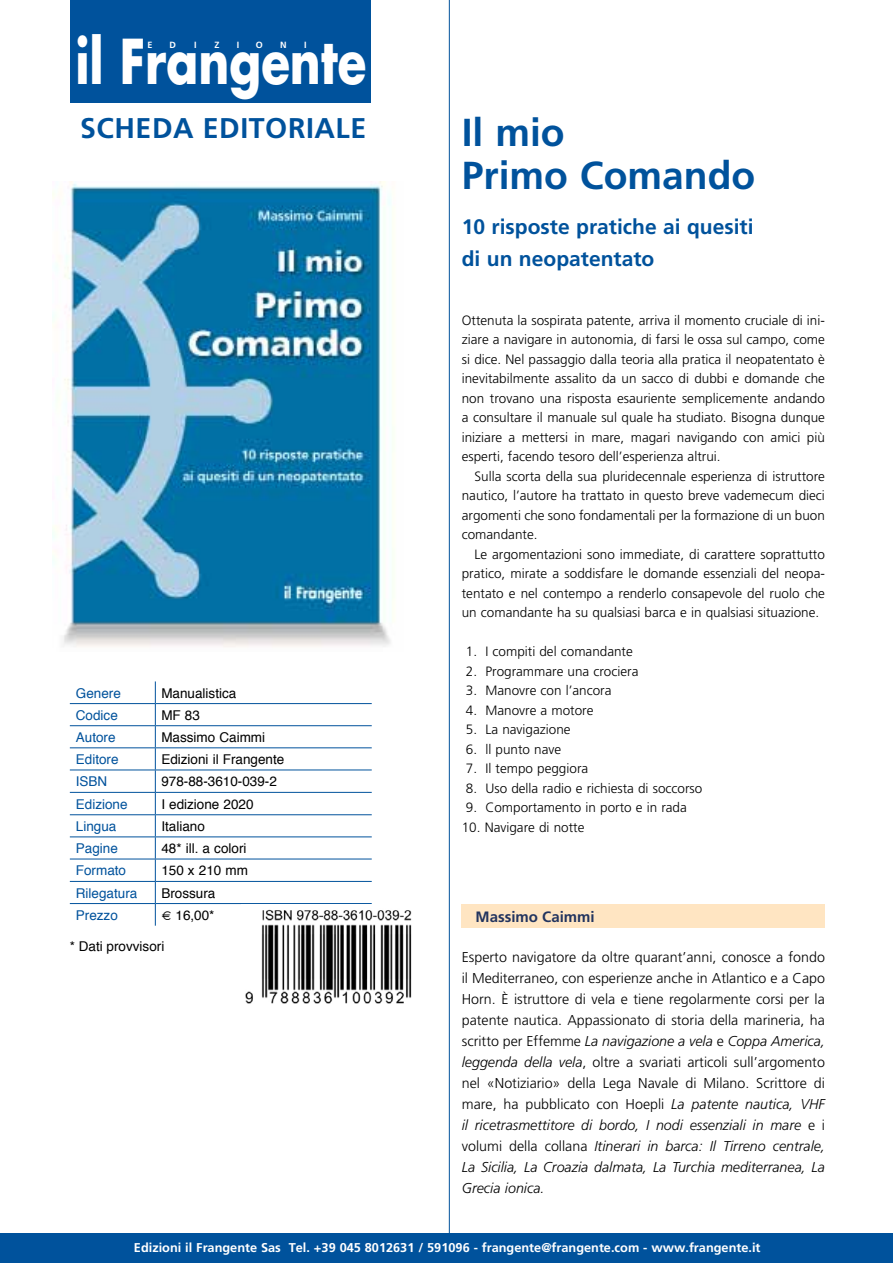
<style>
.page{position:relative;width:893px;height:1263px;background:#fff}
.page>*{position:absolute;margin:0;border:0;box-sizing:border-box;transform-origin:0 0}
.t1{font:700 60.15px "Futura Std";color:#fff;scale:.78 1}
.t2{font:700 39px/43.5px "Frutiger LT Std";color:#00529c}
.t3{font:700 28.5px "Frutiger LT Std";letter-spacing:.02em;color:#00529c}
.t4{font:700 21px/31.5px "Frutiger LT Std";color:#00529c}
.t5{font:700 15px "Frutiger LT Std";color:#22345f}
.t6{font:300 14.25px/21px "Frutiger LT Std";color:#000;text-align:justify}
.t7{font:300 13.5px/19.5px "Frutiger LT Std";color:#000;text-align:justify}
.t8{font:13.5px "Helvetica";color:#000}
.t9{font:13.5px "Helvetica";color:#00529c}
.t10{font:700 12.75px "Frutiger LT Std";color:#fff}
.t11{font:700 9px "Frutiger LT Std";color:#fff}
.s1{font-style:italic}
</style>
<div class="page">
<div style="left:71px;top:0;width:300px;height:102px;background:#00529c"></div>
<div style="left:0;top:1234px;width:893px;height:29px;background:#00529c"></div>
<hr style="left:70px;top:725px;width:85px;height:1px;background:#00529c">
<hr style="left:155px;top:725px;width:217px;height:1px;background:#00529c">
<hr style="left:70px;top:747px;width:85px;height:1px;background:#00529c">
<hr style="left:155px;top:747px;width:217px;height:1px;background:#00529c">
<hr style="left:70px;top:770px;width:85px;height:1px;background:#00529c">
<hr style="left:155px;top:770px;width:217px;height:1px;background:#00529c">
<hr style="left:70px;top:792px;width:85px;height:1px;background:#00529c">
<hr style="left:155px;top:792px;width:217px;height:1px;background:#00529c">
<hr style="left:70px;top:814px;width:85px;height:1px;background:#00529c">
<hr style="left:155px;top:814px;width:217px;height:1px;background:#00529c">
<hr style="left:70px;top:836px;width:85px;height:1px;background:#00529c">
<hr style="left:155px;top:836px;width:217px;height:1px;background:#00529c">
<hr style="left:70px;top:859px;width:85px;height:1px;background:#00529c">
<hr style="left:155px;top:859px;width:217px;height:1px;background:#00529c">
<hr style="left:70px;top:881px;width:85px;height:1px;background:#00529c">
<hr style="left:155px;top:881px;width:217px;height:1px;background:#00529c">
<hr style="left:70px;top:903px;width:85px;height:1px;background:#00529c">
<hr style="left:155px;top:903px;width:217px;height:1px;background:#00529c">
<svg style="left:155px;top:681px;width:1px;height:245px"></svg>
<hr style="left:70px;top:703px;width:85px;height:1px;background:#00529c">
<hr style="left:155px;top:703px;width:217px;height:1px;background:#00529c">
<hr style="left:449px;top:0;width:1px;height:1234px;background:#00529c">
<img style="left:245px;top:909px;width:167px;height:94px">
<img style="left:52px;top:182px;width:339px;height:465px">
<div style="left:462px;top:904px;width:363px;height:24px;background:#ffe5c2"></div>
<h1 class="t1" style="left:75px;top:21px;width:375px">il Frangente</h1>
<p class="t11" style="left:148px;top:39px;width:7px">E</p>
<p class="t11" style="left:170px;top:39px;width:8px">D</p>
<p class="t11" style="left:194px;top:39px;width:4px">I</p>
<p class="t11" style="left:214px;top:39px;width:7px">Z</p>
<p class="t11" style="left:237px;top:39px;width:4px">I</p>
<p class="t11" style="left:256px;top:39px;width:9px">O</p>
<p class="t11" style="left:280px;top:39px;width:8px">N</p>
<p class="t11" style="left:304px;top:39px;width:4px">I</p>
<h3 class="t3" style="left:80px;top:111px;width:288px">SCHEDA EDITORIALE</h3>
<p class="t9" style="left:76px;top:681px;width:47px">Genere</p>
<p class="t8" style="left:161px;top:681px;width:77px">Manualistica</p>
<p class="t9" style="left:76px;top:703px;width:44px">Codice</p>
<p class="t8" style="left:161px;top:703px;width:40px">MF 83</p>
<p class="t9" style="left:76px;top:725px;width:41px">Autore</p>
<p class="t8" style="left:161px;top:725px;width:105px">Massimo Caimmi</p>
<p class="t9" style="left:76px;top:748px;width:44px">Editore</p>
<p class="t8" style="left:161px;top:748px;width:125px">Edizioni il Frangente</p>
<p class="t9" style="left:76px;top:770px;width:33px">ISBN</p>
<p class="t8" style="left:161px;top:770px;width:117px">978-88-3610-039-2</p>
<p class="t9" style="left:76px;top:792px;width:53px">Edizione</p>
<p class="t8" style="left:161px;top:792px;width:94px">I edizione 2020</p>
<p class="t9" style="left:76px;top:815px;width:42px">Lingua</p>
<p class="t8" style="left:161px;top:815px;width:45px">Italiano</p>
<p class="t9" style="left:76px;top:837px;width:44px">Pagine</p>
<p class="t8" style="left:161px;top:837px;width:87px">48* ill. a colori</p>
<p class="t9" style="left:76px;top:859px;width:52px">Formato</p>
<p class="t8" style="left:161px;top:859px;width:88px">150 x 210 mm</p>
<p class="t9" style="left:76px;top:881px;width:63px">Rilegatura</p>
<p class="t8" style="left:161px;top:881px;width:56px">Brossura</p>
<p class="t9" style="left:76px;top:903px;width:44px">Prezzo</p>
<p class="t8" style="left:161px;top:903px;width:55px">€ 16,00*</p>
<p class="t8" style="left:70px;top:934px;width:96px">* Dati provvisori</p>
<h2 class="t2" style="left:462px;top:111px;width:295px">Il mio<br>Primo Comando</h2>
<h3 class="t4" style="left:462px;top:211px;width:293px">10 risposte pratiche ai quesiti di un neopatentato</h3>
<p class="t7" style="left:462px;top:311px;width:365px">Ottenuta la sospirata patente, arriva il momento cruciale di ini&shy;ziare a navigare in autonomia, di farsi le ossa sul campo, come si dice. Nel passaggio dalla teoria alla pratica il neopatentato è inevitabilmente assalito da un sacco di dubbi e domande che non trovano una risposta esauriente semplicemente andando a consultare il manuale sul quale ha studiato. Bisogna dunque iniziare a mettersi in mare, magari navigando con amici più esperti, facendo tesoro dell’esperienza altrui.</p>
<p class="t7" style="left:462px;top:467px;width:365px;text-indent:13px">Sulla scorta della sua pluridecennale esperienza di istruttore nautico, l’autore ha trattato in questo breve vademecum dieci argomenti che sono fondamentali per la formazione di un buon comandante.</p>
<p class="t7" style="left:462px;top:544px;width:365px;text-indent:13px">Le argomentazioni sono immediate, di carattere soprattutto pratico, mirate a soddisfare le domande essenziali del neopa&shy;tentato e nel contempo a renderlo consapevole del ruolo che un comandante ha su qualsiasi barca e in qualsiasi situazione.</p>
<p class="t7" style="left:466px;top:642px;width:168px">1. I compiti del comandante</p>
<p class="t7" style="left:466px;top:661px;width:174px">2. Programmare una crociera</p>
<p class="t7" style="left:466px;top:681px;width:147px">3. Manovre con l’ancora</p>
<p class="t7" style="left:466px;top:700px;width:129px">4. Manovre a motore</p>
<p class="t7" style="left:466px;top:720px;width:106px">5. La navigazione</p>
<p class="t7" style="left:466px;top:739px;width:97px">6. ll punto nave</p>
<p class="t7" style="left:466px;top:759px;width:124px">7. Il tempo peggiora</p>
<p class="t7" style="left:466px;top:778px;width:238px">8. Uso della radio e richiesta di soccorso</p>
<p class="t7" style="left:466px;top:798px;width:222px">9. Comportamento in porto e in rada</p>
<p class="t7" style="left:462px;top:817px;width:124px">10. Navigare di notte</p>
<p class="t5" style="left:476px;top:908px;width:121px">Massimo Caimmi</p>
<p class="t6" style="left:462px;top:947px;width:365px">Esperto navigatore da oltre quarant’anni, conosce a fondo il Mediterraneo, con esperienze anche in Atlantico e a Capo Horn. È istruttore di vela e tiene regolarmente corsi per la patente nautica. Appassionato di storia della marineria, ha scritto per Effemme <span class="s1">La navigazione a vela</span> e <span class="s1">Coppa America, leggenda della vela</span>, oltre a svariati articoli sull’argomento nel «Notiziario» della Lega Navale di Milano. Scrittore di mare, ha pubblicato con Hoepli <span class="s1">La patente nautica, VHF il ricetrasmettitore di bordo, I nodi essenziali in mare</span> e i volumi della collana <span class="s1">Itinerari in barca: Il Tirreno centrale, La Sicilia, La Croazia dalmata, La Turchia mediterranea, La Grecia ionica.</span></p>
<p class="t10" style="left:134px;top:1240px;width:628px">Edizioni il Frangente Sas Tel. +39 045 8012631 / 591096 - frangente@frangente.com - www.frangente.it</p>
</div>
